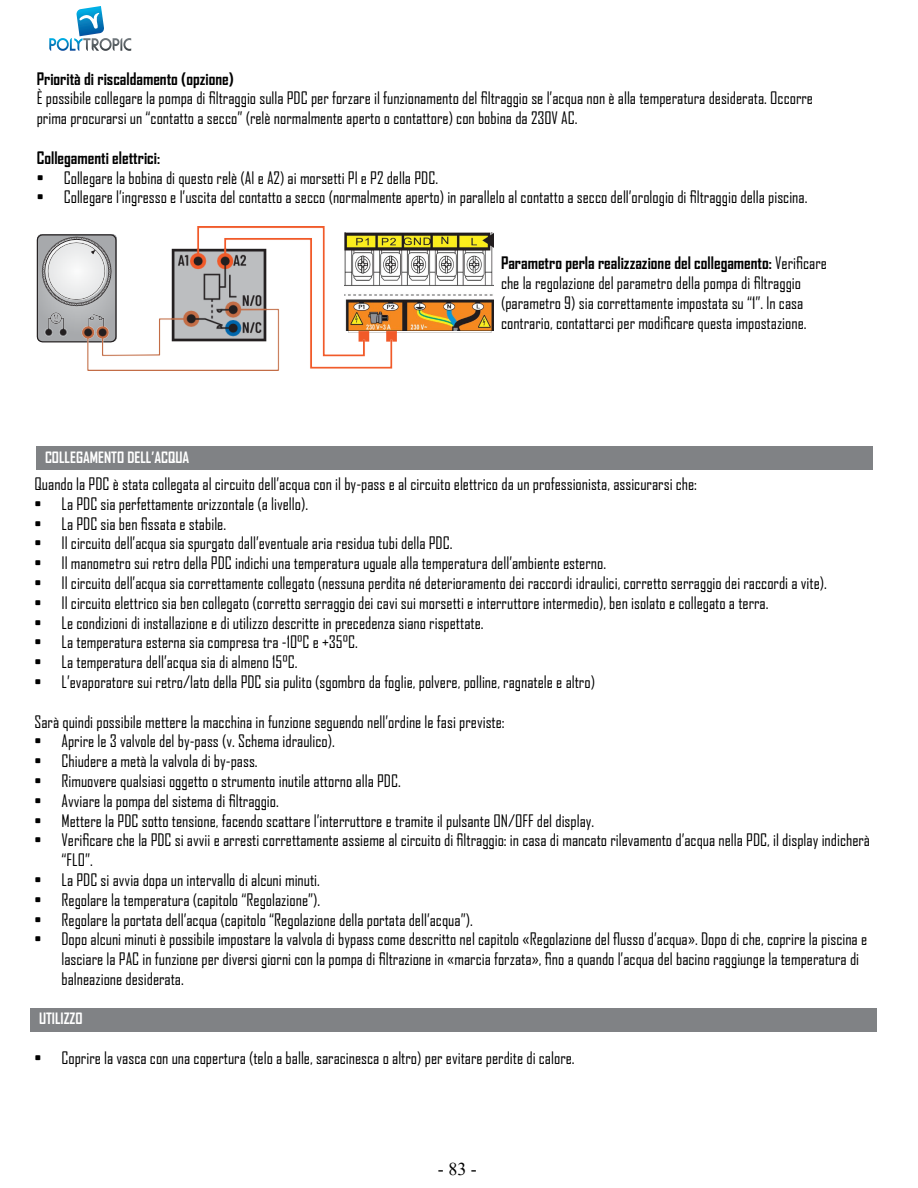
<style>
.page{position:relative;width:918px;height:1188px;background:#fff}
.page>*{position:absolute;margin:0;border:0;box-sizing:border-box;transform-origin:0 0}
.t1{font:18px "Times New Roman";color:#000}
.t2{font:16.5px/19.8px "Agency FB";color:#000}
.t3{font:700 16.5px "Agency FB";color:#000}
.t4{font:700 15px "Agency FB";color:#fff}
.s1{font-weight:700}
</style>
<div class="page">
<svg style="left:49px;top:6px;width:82px;height:45px"></svg>
<div style="left:30px;top:1008px;width:847px;height:23px;background:#808285"></div>
<div style="left:36px;top:447px;width:837px;height:23px;background:#808285"></div>
<svg style="left:37px;top:234px;width:5px;height:109px"></svg>
<img style="left:42px;top:227px;width:450px;height:144px">
<img style="left:345px;top:232px;width:149px;height:99px">
<p class="t3" style="left:37px;top:68px;width:199px">Priorità di riscaldamento (opzione)</p>
<p class="t2" style="left:37px;top:88px;width:778px">È possibile collegare la pompa di filtraggio sulla PDC per forzare il funzionamento del filtraggio se l’acqua non è alla temperatura desiderata. Occorre prima procurarsi un “contatto a secco” (relè normalmente aperto o contattore) con bobina da 230V AC.</p>
<p class="t3" style="left:37px;top:147px;width:125px">Collegamenti elettrici:</p>
<p class="t2" style="left:37px;top:167px;width:403px">• Collegare la bobina di questo relè (Al e A2) ai morsetti Pl e P2 della PDC.</p>
<p class="t2" style="left:37px;top:187px;width:772px">• Collegare l’ingresso e l’uscita del contatto a secco (normalmente aperto) in parallelo al contatto a secco dell’orologio di filtraggio della piscina.</p>
<p class="t4" style="left:45px;top:448px;width:146px">COLLEGAMENTO DELL’ACQUA</p>
<p class="t2" style="left:501px;top:253px;width:328px"><span class="s1">Parametro perla realizzazione del collegamento:</span> Verificare che la regolazione del parametro della pompa di filtraggio (parametro 9) sia correttamente impostata su “1”. ln casa contrario, contattarci per modificare questa impostazione.</p>
<p class="t2" style="left:34px;top:474px;width:664px">Quando la PDC è stata collegata al circuito dell’acqua con il by-pass e al circuito elettrico da un professionista, assicurarsi che:</p>
<p class="t2" style="left:34px;top:493px;width:275px">• La PDC sia perfettamente orizzontale (a livello).</p>
<p class="t2" style="left:34px;top:513px;width:193px">• La PDC sia ben fissata e stabile.</p>
<p class="t2" style="left:34px;top:533px;width:420px">• Il circuito dell’acqua sia spurgato dall’eventuale aria residua tubi della PDC.</p>
<p class="t2" style="left:34px;top:553px;width:573px">• Il manometro sui retro della PDC indichi una temperatura uguale alla temperatura dell’ambiente esterno.</p>
<p class="t2" style="left:34px;top:573px;width:794px">• Il circuito dell’acqua sia correttamente collegato (nessuna perdita né deterioramento dei raccordi idraulici, corretto serraggio dei raccordi a vite).</p>
<p class="t2" style="left:34px;top:592px;width:736px">• Il circuito elettrico sia ben collegato (corretto serraggio dei cavi sui morsetti e interruttore intermedio), ben isolato e collegato a terra.</p>
<p class="t2" style="left:34px;top:612px;width:451px">• Le condizioni di installazione e di utilizzo descritte in precedenza siano rispettate.</p>
<p class="t2" style="left:34px;top:632px;width:325px">• La temperatura esterna sia compresa tra -10°C e +35°C.</p>
<p class="t2" style="left:34px;top:652px;width:264px">• La temperatura dell’acqua sia di almeno 15°C.</p>
<p class="t2" style="left:34px;top:672px;width:562px">• L’evaporatore sui retro/lato della PDC sia pulito (sgombro da foglie, polvere, polline, ragnatele e altro)</p>
<p class="t2" style="left:34px;top:711px;width:472px">Sarà quindi possibile mettere la macchina in funzione seguendo nell’ordine le fasi previste:</p>
<p class="t2" style="left:34px;top:731px;width:302px">• Aprire le 3 valvole del by-pass (v. Schema idraulico).</p>
<p class="t2" style="left:34px;top:751px;width:225px">• Chiudere a metà la valvola di by-pass.</p>
<p class="t2" style="left:34px;top:771px;width:368px">• Rimuovere qualsiasi oggetto o strumento inutile attorno alla PDC.</p>
<p class="t2" style="left:34px;top:790px;width:246px">• Avviare la pompa del sistema di filtraggio.</p>
<p class="t2" style="left:34px;top:810px;width:561px">• Mettere la PDC sotto tensione, facendo scattare l’interruttore e tramite il pulsante ON/OFF del display.</p>
<p class="t2" style="left:61px;top:830px;width:810px;text-indent:-27px">• Verificare che la PDC si avvii e arresti correttamente assieme al circuito di filtraggio: in casa di mancato rilevamento d’acqua nella PDC, il display indicherà “FLO”.</p>
<p class="t2" style="left:34px;top:870px;width:287px">• La PDC si avvia dopa un intervallo di alcuni minuti.</p>
<p class="t2" style="left:34px;top:889px;width:287px">• Regolare la temperatura (capitolo “Regolazione”).</p>
<p class="t2" style="left:34px;top:909px;width:440px">• Regolare la portata dell’acqua (capitolo “Regolazione della portata dell’acqua”).</p>
<p class="t2" style="left:61px;top:929px;width:807px;text-indent:-27px">• Dopo alcuni minuti è possibile impostare la valvola di bypass come descritto nel capitolo «Regolazione del flusso d’acqua». Dopo di che, coprire la piscina e lasciare la PAC in funzione per diversi giorni con la pompa di filtrazione in «marcia forzata», fino a quando l’acqua del bacino raggiunge la temperatura di balneazione desiderata.</p>
<p class="t4" style="left:39px;top:1009px;width:45px">UTILIZZO</p>
<p class="t2" style="left:34px;top:1047px;width:542px">• Coprire la vasca con una copertura (telo a balle, saracinesca o altro) per evitare perdite di calore.</p>
<p class="t1" style="left:438px;top:1156px;width:40px">- 83 -</p>
</div>
